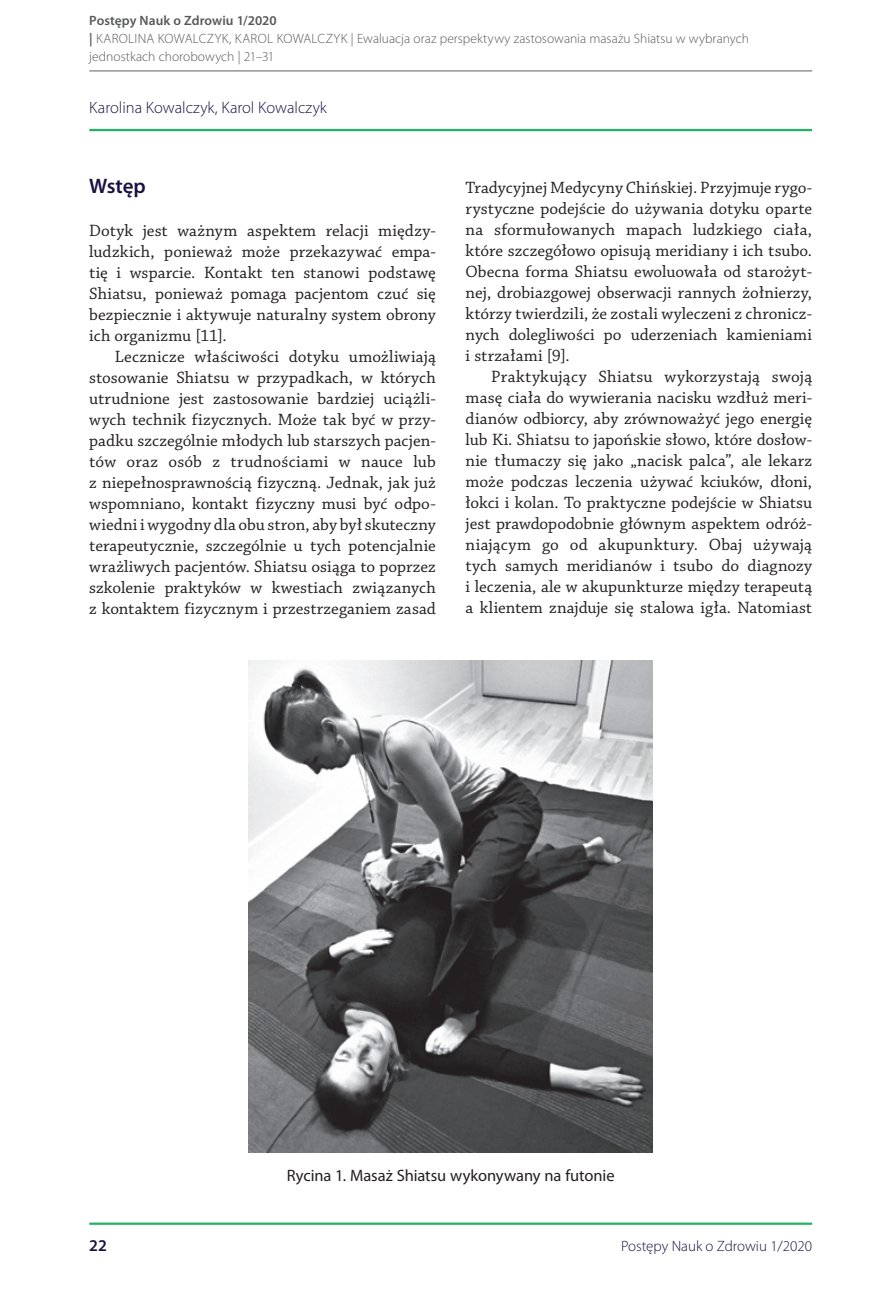
<style>
.page{position:relative;width:893px;height:1308px;background:#fff}
.page>*{position:absolute;margin:0;border:0;box-sizing:border-box;transform-origin:0 0}
.t1{font:600 21px "Myriad Pro";letter-spacing:-.01em;color:#1c1141}
.t2{font:17.25px/21px "Chaparral Pro";letter-spacing:.005em;color:#231f20;text-align:justify}
.t3{font:16.5px "Myriad Pro";letter-spacing:-.005em;color:#231f20}
.t4{font:300 16.5px "Myriad Pro";letter-spacing:.02em;color:#1c1141}
.t5{font:600 16.5px "Myriad Pro";color:#1c1141}
.t6{font:300 15px "Myriad Pro";color:#1c1141}
.t7{font:300 13.5px/18px "Myriad Pro";letter-spacing:.01em;color:#57585a}
.s1{font-weight:600}
</style>
<div class="page">
<hr style="left:89px;top:129px;width:723px;height:2px;background:#22b263">
<hr style="left:89px;top:1222px;width:723px;height:3px;background:#22b263">
<hr style="left:89px;top:70px;width:723px;height:2px;background:#939598">
<img style="left:249px;top:661px;width:404px;height:491px">
<p class="t7" style="left:89px;top:12px;width:661px"><span class="s1">Postępy Nauk o Zdrowiu 1/2020<br>|</span> Karolin a Kowalczyk, Karol Kowalczyk | Ewaluacja oraz perspektywy zastosowania masażu Shiatsu w wybranych jednostkach chorobowych | 21–31</p>
<p class="t4" style="left:89px;top:98px;width:239px">Karolina Kowalczyk, Karol Kowalczyk</p>
<p class="t1" style="left:89px;top:172px;width:58px">Wstęp</p>
<p class="t2" style="left:89px;top:220px;width:348px">Dotyk jest ważnym aspektem relacji między‑ ludzkich, ponieważ może przekazywać empa‑ tię i wsparcie. Kontakt ten stanowi podstawę Shiatsu, ponieważ pomaga pacjentom czuć się bezpiecznie i aktywuje naturalny system obrony ich organizmu [11].</p>
<p class="t2" style="left:89px;top:346px;width:348px;text-indent:26px">Lecznicze właściwości dotyku umożliwiają stosowanie Shiatsu w przypadkach, w których utrudnione jest zastosowanie bardziej uciążli‑ wych technik fizycznych. Może tak być w przy‑ padku szczególnie młodych lub starszych pacjen‑ tów oraz osób z trudnościami w nauce lub z niepełnosprawnością fizyczną. Jednak, jak już wspomniano, kontakt fizyczny musi być odpo‑ wiedni i wygodny dla obu stron, aby był skuteczny terapeutycznie, szczególnie u tych potencjalnie wrażliwych pacjentów. Shiatsu osiąga to poprzez szkolenie praktyków w kwestiach związanych z kontaktem fizycznym i przestrzeganiem zasad</p>
<p class="t2" style="left:466px;top:178px;width:348px">Tradycyjnej Medycyny Chińskiej. Przyjmuje rygo‑ rystyczne podejście do używania dotyku oparte na sformułowanych mapach ludzkiego ciała, które szczegółowo opisują meridiany i ich tsubo.<br>Obecna forma Shiatsu ewoluowała od starożyt‑ nej, drobiazgowej obserwacji rannych żołnierzy, którzy twierdzili, że zostali wyleczeni z chronicz‑ nych dolegliwości po uderzeniach kamieniami i strzałami [9].</p>
<p class="t2" style="left:466px;top:367px;width:348px;text-indent:26px">Praktykujący Shiatsu wykorzystają swoją masę ciała do wywierania nacisku wzdłuż meri‑ dianów odbiorcy, aby zrównoważyć jego energię lub Ki. Shiatsu to japońskie słowo, które dosłow‑ nie tłumaczy się jako „nacisk palca”, ale lekarz może podczas leczenia używać kciuków, dłoni, łokci i kolan. To praktyczne podejście w Shiatsu jest prawdopodobnie głównym aspektem odróż‑ niającym go od akupunktury. Obaj używają tych samych meridianów i tsubo do diagnozy i leczenia, ale w akupunkturze między terapeutą a klientem znajduje się stalowa igła. Natomiast</p>
<p class="t3" style="left:287px;top:1165px;width:329px">Rycina 1. Masaż Shiatsu wykonywany na futonie</p>
<p class="t5" style="left:89px;top:1235px;width:19px">22</p>
<p class="t6" style="left:621px;top:1237px;width:193px">Postępy Nauk o Zdrowiu 1/2020</p>
</div>
